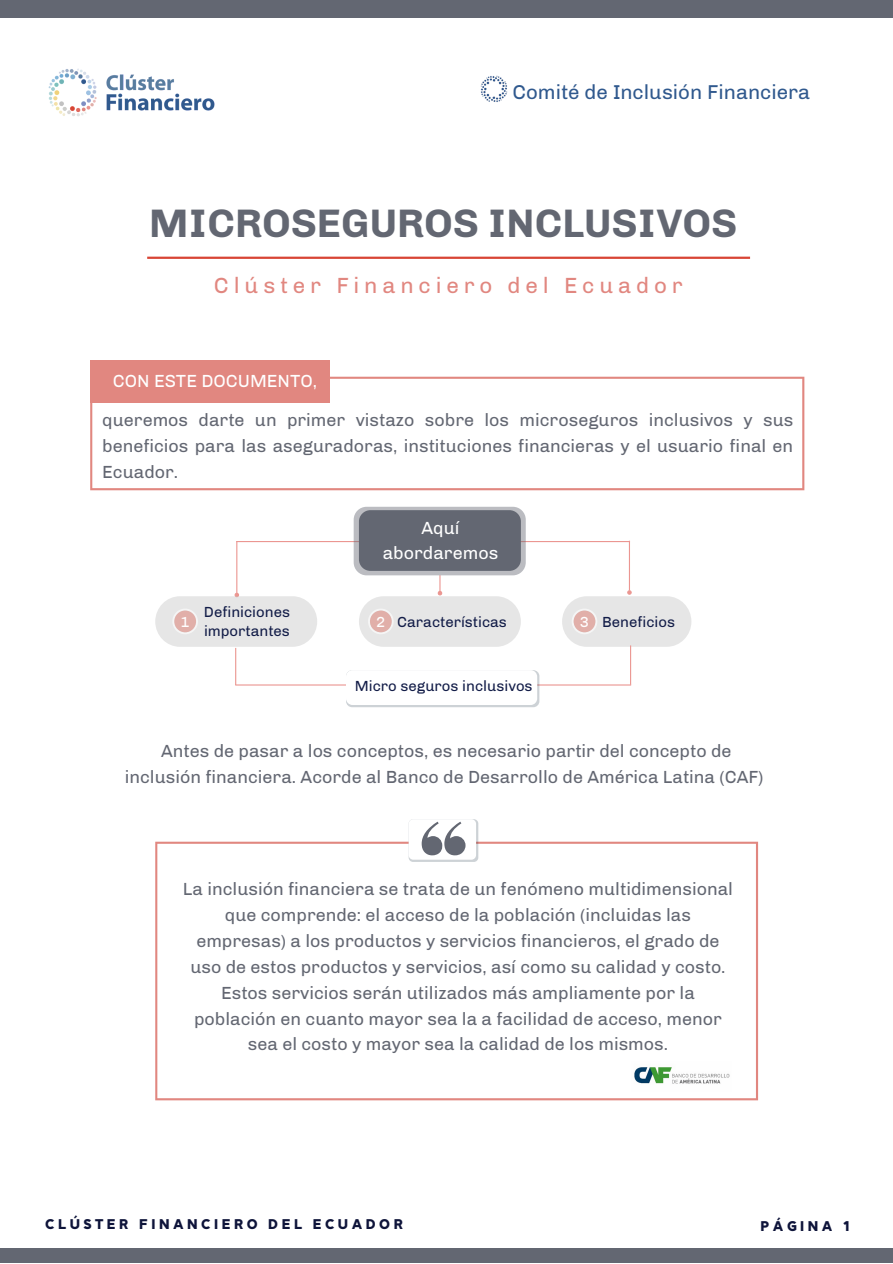
<style>
.page{position:relative;width:893px;height:1264px;background:#fff}
.page>*{position:absolute;margin:0;border:0;box-sizing:border-box;transform-origin:0 0}
.t1{font:700 40.65px "Chivo";color:#636772}
.t2{font:22.5px "Chivo";letter-spacing:.215em;color:#e18780}
.t3{font:20.55px "Chivo";color:#30598e}
.t4{font:18px/25.8px "Chivo";color:#636772;text-align:center}
.t5{font:18px/24.8px "Chivo";color:#fff;text-align:center}
.t6{font:15px/19px "Chivo";color:#131d48}
.t7{font:15px "Chivo";color:#fff}
.t8{font:900 14.1px "Daikon";letter-spacing:.25em;color:#0e143a}
.s1{color:#fff}
</style>
<div class="page">
<img style="left:48px;top:69px;width:167px;height:47px">
<hr style="left:147px;top:257px;width:603px;height:2px;background:#d84535">
<div style="left:0;top:0;width:892px;height:18px;background:#636772"></div>
<div style="left:0;top:1248px;width:892px;height:14px;background:#636772"></div>
<img style="left:480px;top:75px;width:28px;height:27px">
<svg style="left:90px;top:377px;width:714px;height:113px"></svg>
<div style="left:90px;top:360px;width:240px;height:42px;background:#e18780"></div>
<svg style="left:437px;top:575px;width:6px;height:21px"></svg>
<hr style="left:236px;top:541px;width:394px;height:1px;background:#eb9691">
<div style="left:353px;top:507px;width:172px;height:68px;background:#bbbcc1;border-radius:13px"></div>
<div style="left:359px;top:510px;width:162px;height:61px;background:#636772;border-radius:11px"></div>
<hr style="left:236px;top:541px;width:1px;height:52px;background:#eb9691">
<svg style="left:234px;top:592px;width:5px;height:4px"></svg>
<hr style="left:629px;top:540px;width:1px;height:50px;background:#eb9691">
<svg style="left:627px;top:589px;width:5px;height:6px"></svg>
<div style="left:155px;top:596px;width:162px;height:51px;background:#e6e6e6;border-radius:25px"></div>
<div style="left:359px;top:596px;width:162px;height:51px;background:#e6e6e6;border-radius:25px"></div>
<div style="left:562px;top:596px;width:129px;height:51px;background:#e6e6e6;border-radius:25px"></div>
<hr style="left:235px;top:648px;width:1px;height:37px;background:#eb9691">
<hr style="left:630px;top:645px;width:1px;height:39px;background:#eb9691">
<hr style="left:235px;top:684px;width:396px;height:1px;background:#eb9691">
<div style="left:346px;top:670px;width:193px;height:37px;background:#cdd2d6;border-radius:6px"></div>
<div style="left:346px;top:670px;width:191px;height:35px;background:#fff;border-radius:7px"></div>
<svg style="left:155px;top:841px;width:603px;height:259px"></svg>
<svg style="left:173px;top:609px;width:25px;height:25px"></svg>
<div style="left:174px;top:610px;width:22px;height:22px;background:#e1afa9;border-radius:50%"></div>
<svg style="left:368px;top:609px;width:25px;height:25px"></svg>
<div style="left:370px;top:610px;width:21px;height:22px;background:#e1afa9;border-radius:50%"></div>
<svg style="left:572px;top:609px;width:25px;height:25px"></svg>
<div style="left:573px;top:610px;width:22px;height:22px;background:#e1afa9;border-radius:50%"></div>
<svg style="left:408px;top:819px;width:70px;height:43px"></svg>
<div style="left:408px;top:819px;width:68px;height:40px;background:#fff;border-radius:5px"></div>
<svg style="left:421px;top:821px;width:44px;height:34px"></svg>
<img style="left:631px;top:1061px;width:100px;height:30px">
<p class="t3" style="left:512px;top:80px;width:299px">Comité de Inclusión Financiera</p>
<h1 class="t1" style="left:149px;top:199px;width:589px">MICROSEGUROS INCLUSIVOS</h1>
<p class="t2" style="left:214px;top:272px;width:470px">Clúster Financiero del Ecuador</p>
<p class="t5" style="left:113px;top:368px;width:206px">CON ESTE DOCUMENTO,</p>
<p class="t4" style="left:102px;top:407px;width:692px;text-align:justify">queremos darte un primer vistazo sobre los microseguros inclusivos y sus beneficios para las aseguradoras, instituciones financieras y el usuario final en Ecuador.</p>
<p class="t5" style="left:383px;top:515px;width:117px">Aquí abordaremos</p>
<p class="t6" style="left:204px;top:602px;width:88px">Definiciones importantes</p>
<p class="t7" style="left:180px;top:612px;width:11px">1</p>
<p class="t6" style="left:376px;top:611px;width:132px"><span class="s1">2</span> Características</p>
<p class="t6" style="left:580px;top:611px;width:97px"><span class="s1">3</span> Beneficios</p>
<p class="t6" style="left:355px;top:676px;width:179px">Micro seguros inclusivos</p>
<p class="t4" style="left:125px;top:737px;width:640px">Antes de pasar a los conceptos, es necesario partir del concepto de inclusión financiera. Acorde al Banco de Desarrollo de América Latina (CAF)</p>
<p class="t4" style="left:183px;top:876px;width:551px">La inclusión financiera se trata de un fenómeno multidimensional que comprende: el acceso de la población (incluidas las empresas) a los productos y servicios financieros, el grado de uso de estos productos y servicios, así como su calidad y costo.<br>Estos servicios serán utilizados más ampliamente por la población en cuanto mayor sea la a facilidad de acceso, menor sea el costo y mayor sea la calidad de los mismos.</p>
<p class="t8" style="left:45px;top:1216px;width:359px">CLÚSTER FINANCIERO DEL ECUADOR</p>
<p class="t8" style="left:760px;top:1218px;width:91px">PÁGINA 1</p>
</div>
